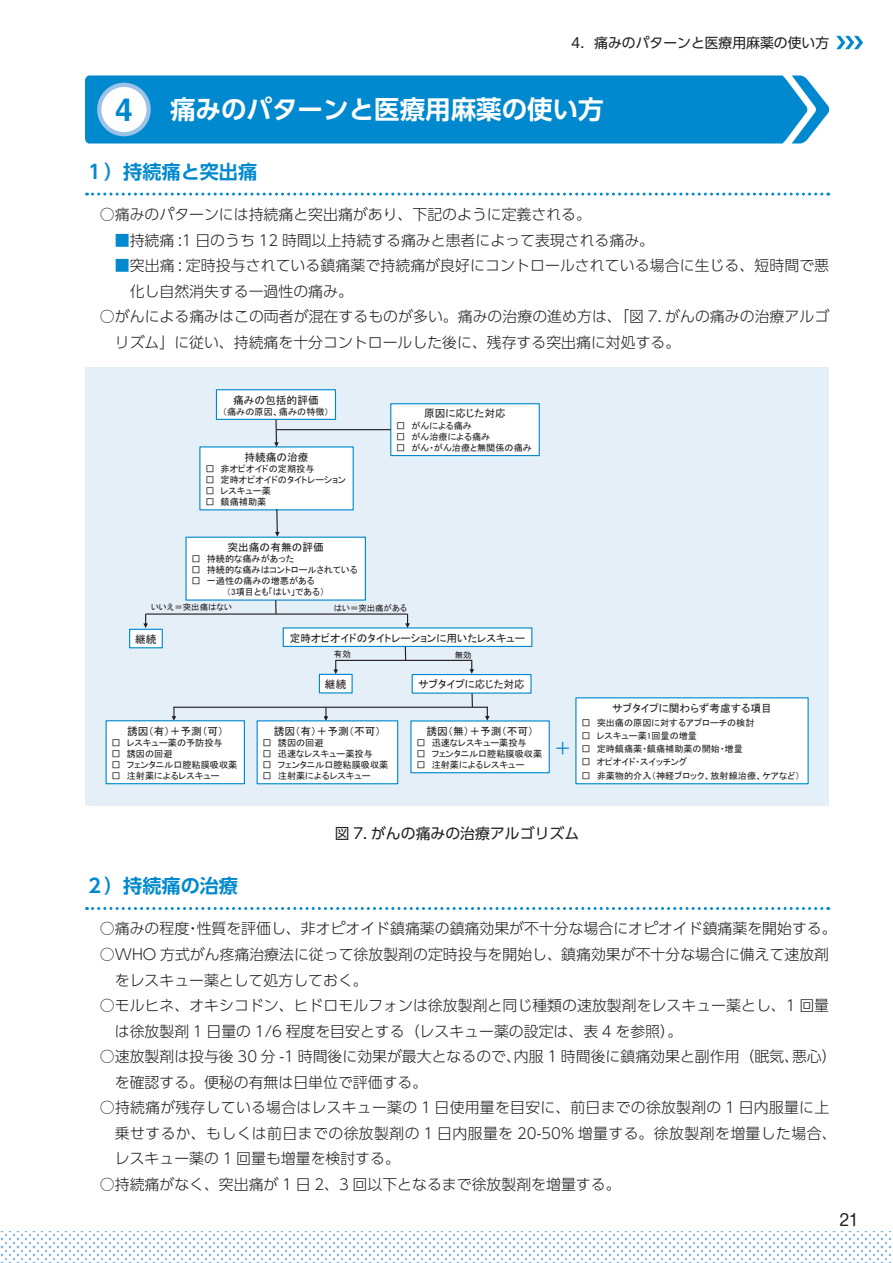
<style>
.page{position:relative;width:893px;height:1263px;background:#fff}
.page>*{position:absolute;margin:0;border:0;box-sizing:border-box;transform-origin:0 0}
.t1{font:700 25.5px "UD Shin Go Pr 6 N De";color:#fff}
.t2{font:700 20.55px "Yu Gothic";color:#0089ce}
.t3{font:700 19.2px "UD Shin Go Pr 6 N De";color:#0089ce}
.t4{font:15.9px "Shin M Go Pro";color:#231f20}
.t5{font:300 14.85px/25.5px "UD Shin Go Pr 6 N";color:#231f20}
.t6{font:14.85px "UD Shin Go Pr 6 N";color:#231f20}
.t7{font:13.8px "UD Shin Go Pr 6 N";color:#231f20}
.t8{font:10.65px "MS P Gothic";color:#231f20}
.t9{font:9.15px/10.9px "MS P Gothic";color:#231f20}
.t10{font:8.4px "MS P Gothic";color:#231f20}
.s1{font-family:"Helvetica";font-size:31.65px;color:#0089ce}
.s2{color:#0089ce}
</style>
<div class="page">
<svg style="left:0;top:1231px;width:893px;height:32px"></svg>
<svg style="left:836px;top:36px;width:27px;height:13px"></svg>
<svg style="left:87px;top:193px;width:742px;height:3px"></svg>
<svg style="left:87px;top:907px;width:742px;height:3px"></svg>
<div style="left:85px;top:75px;width:745px;height:69px;background:#0089ce"></div>
<div style="left:99px;top:85px;width:50px;height:49px;background:#fff;border-radius:50%"></div>
<div style="left:97px;top:83px;width:54px;height:53px;border:4px solid #9cc3e7;border-radius:50%"></div>
<div style="left:86px;top:368px;width:743px;height:438px;background:#e4eff8"></div>
<div style="left:576px;top:698px;width:232px;height:86px;background:#fff"></div>
<div style="left:575px;top:697px;width:234px;height:87px;border:1px solid #0089ce"></div>
<div style="left:216px;top:390px;width:119px;height:29px;background:#fff"></div>
<div style="left:216px;top:389px;width:120px;height:31px;border:1px solid #0089ce"></div>
<div style="left:391px;top:404px;width:148px;height:51px;background:#fff"></div>
<div style="left:390px;top:403px;width:150px;height:53px;border:1px solid #0089ce"></div>
<div style="left:200px;top:447px;width:153px;height:63px;background:#fff"></div>
<div style="left:186px;top:537px;width:179px;height:63px;background:#fff"></div>
<div style="left:283px;top:628px;width:249px;height:18px;background:#fff"></div>
<div style="left:283px;top:627px;width:249px;height:20px;border:1px solid #0089ce"></div>
<svg style="left:274px;top:419px;width:5px;height:28px"></svg>
<svg style="left:275px;top:509px;width:5px;height:28px"></svg>
<svg style="left:275px;top:600px;width:2px;height:13px"></svg>
<hr style="left:146px;top:613px;width:262px;height:2px;background:#231f20">
<svg style="left:405px;top:614px;width:5px;height:14px"></svg>
<hr style="left:277px;top:429px;width:114px;height:1px;background:#231f20">
<svg style="left:405px;top:646px;width:1px;height:14px"></svg>
<hr style="left:335px;top:660px;width:137px;height:1px;background:#231f20">
<svg style="left:469px;top:660px;width:5px;height:14px"></svg>
<svg style="left:333px;top:660px;width:5px;height:14px"></svg>
<div style="left:319px;top:674px;width:33px;height:19px;background:#fff"></div>
<div style="left:319px;top:674px;width:34px;height:19px;border:1px solid #0089ce"></div>
<div style="left:412px;top:674px;width:119px;height:19px;background:#fff"></div>
<div style="left:412px;top:674px;width:120px;height:20px;border:1px solid #0089ce"></div>
<svg style="left:471px;top:693px;width:2px;height:14px"></svg>
<hr style="left:174px;top:707px;width:314px;height:1px;background:#231f20">
<svg style="left:485px;top:707px;width:5px;height:13px"></svg>
<svg style="left:324px;top:707px;width:4px;height:13px"></svg>
<svg style="left:172px;top:707px;width:4px;height:13px"></svg>
<div style="left:106px;top:721px;width:138px;height:63px;background:#fff"></div>
<div style="left:106px;top:720px;width:139px;height:64px;border:1px solid #0089ce"></div>
<div style="left:257px;top:721px;width:141px;height:63px;background:#fff"></div>
<div style="left:257px;top:720px;width:141px;height:64px;border:1px solid #0089ce"></div>
<div style="left:411px;top:721px;width:138px;height:52px;background:#fff"></div>
<div style="left:410px;top:720px;width:140px;height:53px;border:1px solid #0089ce"></div>
<svg style="left:143px;top:614px;width:5px;height:14px"></svg>
<div style="left:130px;top:629px;width:32px;height:19px;background:#fff"></div>
<div style="left:129px;top:629px;width:34px;height:19px;border:1px solid #0089ce"></div>
<p class="t7" style="left:571px;top:31px;width:259px">4．痛みのパターンと医療用麻薬の使い方</p>
<h1 class="t1" style="left:115px;top:89px;width:490px"><span class="s1">4</span> 痛みのパターンと医療用麻薬の使い方</h1>
<p class="t3" style="left:85px;top:156px;width:174px">１）持続痛と突出痛</p>
<p class="t5" style="left:100px;top:201px;width:493px">○痛みのパターンには持続痛と突出痛があり、下記のように定義される。</p>
<p class="t5" style="left:115px;top:227px;width:541px"><span class="s2">■</span>持続痛 :1 日のうち 12 時間以上持続する痛みと患者によって表現される痛み。</p>
<p class="t5" style="left:130px;top:252px;width:701px;text-indent:-15px"><span class="s2">■</span>突出痛 : 定時投与されている鎮痛薬で持続痛が良好にコントロールされている場合に生じる、短時間で悪化し自然消失する一過性の痛み。</p>
<p class="t5" style="left:115px;top:303px;width:716px;text-indent:-15px">○がんによる痛みはこの両者が混在するものが多い。痛みの治療の進め方は、「図 7. がんの痛みの治療アルゴリズム」に従い、持続痛を十分コントロールした後に、残存する突出痛に対処する。</p>
<p class="t8" style="left:233px;top:394px;width:87px">痛みの包括的評価</p>
<p class="t9" style="left:223px;top:406px;width:108px">（痛みの原因、痛みの特徴）</p>
<p class="t8" style="left:424px;top:408px;width:83px">原因に応じた対応</p>
<p class="t9" style="left:396px;top:420px;width:77px">□ がんによる痛み</p>
<p class="t9" style="left:396px;top:431px;width:96px">□ がん治療による痛み</p>
<p class="t9" style="left:396px;top:442px;width:137px">□ がん・がん治療と無関係の痛み</p>
<p class="t8" style="left:244px;top:451px;width:66px">持続痛の治療</p>
<p class="t9" style="left:205px;top:463px;width:111px">□ 非オピオイドの定期投与</p>
<p class="t9" style="left:205px;top:474px;width:142px">□ 定時オピオイドのタイトレーション</p>
<p class="t9" style="left:205px;top:485px;width:67px">□ レスキュー薬</p>
<p class="t9" style="left:205px;top:496px;width:62px">□ 鎮痛補助薬</p>
<p class="t8" style="left:228px;top:542px;width:98px">突出痛の有無の評価</p>
<p class="t9" style="left:191px;top:553px;width:104px">□ 持続的な痛みがあった</p>
<p class="t9" style="left:191px;top:564px;width:168px">□ 持続的な痛みはコントロールされている</p>
<p class="t9" style="left:227px;top:575px;width:100px;text-indent:-35px">□ 一過性の痛みの増悪がある（3項目とも「はい」である）</p>
<p class="t8" style="left:290px;top:632px;width:237px">定時オピオイドのタイトレーションに用いたレスキュー</p>
<p class="t10" style="left:151px;top:603px;width:82px">いいえ＝突出痛はない</p>
<p class="t10" style="left:334px;top:604px;width:75px">はい＝突出痛がある</p>
<p class="t10" style="left:334px;top:650px;width:18px">有効</p>
<p class="t10" style="left:455px;top:650px;width:18px">無効</p>
<p class="t8" style="left:325px;top:679px;width:23px">継続</p>
<p class="t8" style="left:418px;top:679px;width:108px">サブタイプに応じた対応</p>
<p class="t8" style="left:127px;top:725px;width:98px">誘因（有）＋予測（可）</p>
<p class="t9" style="left:112px;top:737px;width:113px">□ レスキュー薬の予防投与</p>
<p class="t9" style="left:112px;top:748px;width:62px">□ 誘因の回避</p>
<p class="t9" style="left:112px;top:759px;width:127px">□ フェンタニル口腔粘膜吸収薬</p>
<p class="t9" style="left:112px;top:770px;width:110px">□ 注射薬によるレスキュー</p>
<p class="t8" style="left:135px;top:634px;width:23px">継続</p>
<p class="t8" style="left:274px;top:725px;width:109px">誘因（有）＋予測（不可）</p>
<p class="t9" style="left:263px;top:737px;width:62px">□ 誘因の回避</p>
<p class="t9" style="left:263px;top:748px;width:112px">□ 迅速なレスキュー薬投与</p>
<p class="t9" style="left:263px;top:759px;width:127px">□ フェンタニル口腔粘膜吸収薬</p>
<p class="t9" style="left:263px;top:770px;width:110px">□ 注射薬によるレスキュー</p>
<p class="t8" style="left:426px;top:725px;width:109px">誘因（無）＋予測（不可）</p>
<p class="t9" style="left:416px;top:737px;width:112px">□ 迅速なレスキュー薬投与</p>
<p class="t9" style="left:416px;top:748px;width:127px">□ フェンタニル口腔粘膜吸収薬</p>
<p class="t9" style="left:416px;top:759px;width:110px">□ 注射薬によるレスキュー</p>
<h2 class="t2" style="left:552px;top:736px;width:22px">＋</h2>
<p class="t8" style="left:612px;top:703px;width:161px">サブタイプに関わらず考慮する項目</p>
<p class="t9" style="left:581px;top:717px;width:175px">□ 突出痛の原因に対するアプローチの検討</p>
<p class="t9" style="left:581px;top:730px;width:117px">□ レスキュー薬1回量の増量</p>
<p class="t9" style="left:581px;top:743px;width:163px">□ 定時鎮痛薬・鎮痛補助薬の開始・増量</p>
<p class="t9" style="left:581px;top:756px;width:108px">□ オピオイド・スイッチング</p>
<p class="t9" style="left:581px;top:770px;width:220px">□ 非薬物的介入（神経ブロック、放射線治療、ケアなど）</p>
<p class="t6" style="left:335px;top:821px;width:246px">図 7. がんの痛みの治療アルゴリズム</p>
<p class="t3" style="left:85px;top:870px;width:155px">２）持続痛の治療</p>
<p class="t5" style="left:100px;top:915px;width:738px">○痛みの程度・性質を評価し、非オピオイド鎮痛薬の鎮痛効果が不十分な場合にオピオイド鎮痛薬を開始する。</p>
<p class="t5" style="left:115px;top:941px;width:716px;text-indent:-15px">○WHO 方式がん疼痛治療法に従って徐放製剤の定時投与を開始し、鎮痛効果が不十分な場合に備えて速放剤をレスキュー薬として処方しておく。</p>
<p class="t5" style="left:115px;top:992px;width:716px;text-indent:-15px">○モルヒネ、オキシコドン、ヒドロモルフォンは徐放製剤と同じ種類の速放製剤をレスキュー薬とし、1 回量は徐放製剤 1 日量の 1/6 程度を目安とする（レスキュー薬の設定は、表 4 を参照）。</p>
<p class="t5" style="left:115px;top:1043px;width:723px;text-indent:-15px">○速放製剤は投与後 30 分 -1 時間後に効果が最大となるので、内服 1 時間後に鎮痛効果と副作用（眠気、悪心）を確認する。便秘の有無は日単位で評価する。</p>
<p class="t5" style="left:115px;top:1094px;width:723px;text-indent:-15px">○持続痛が残存している場合はレスキュー薬の 1 日使用量を目安に、前日までの徐放製剤の 1 日内服量に上乗せするか、もしくは前日までの徐放製剤の 1 日内服量を 20-50% 増量する。徐放製剤を増量した場合、レスキュー薬の 1 回量も増量を検討する。</p>
<p class="t5" style="left:100px;top:1171px;width:522px">○持続痛がなく、突出痛が 1 日 2、3 回以下となるまで徐放製剤を増量する。</p>
<p class="t4" style="left:839px;top:1207px;width:21px">21</p>
</div>
